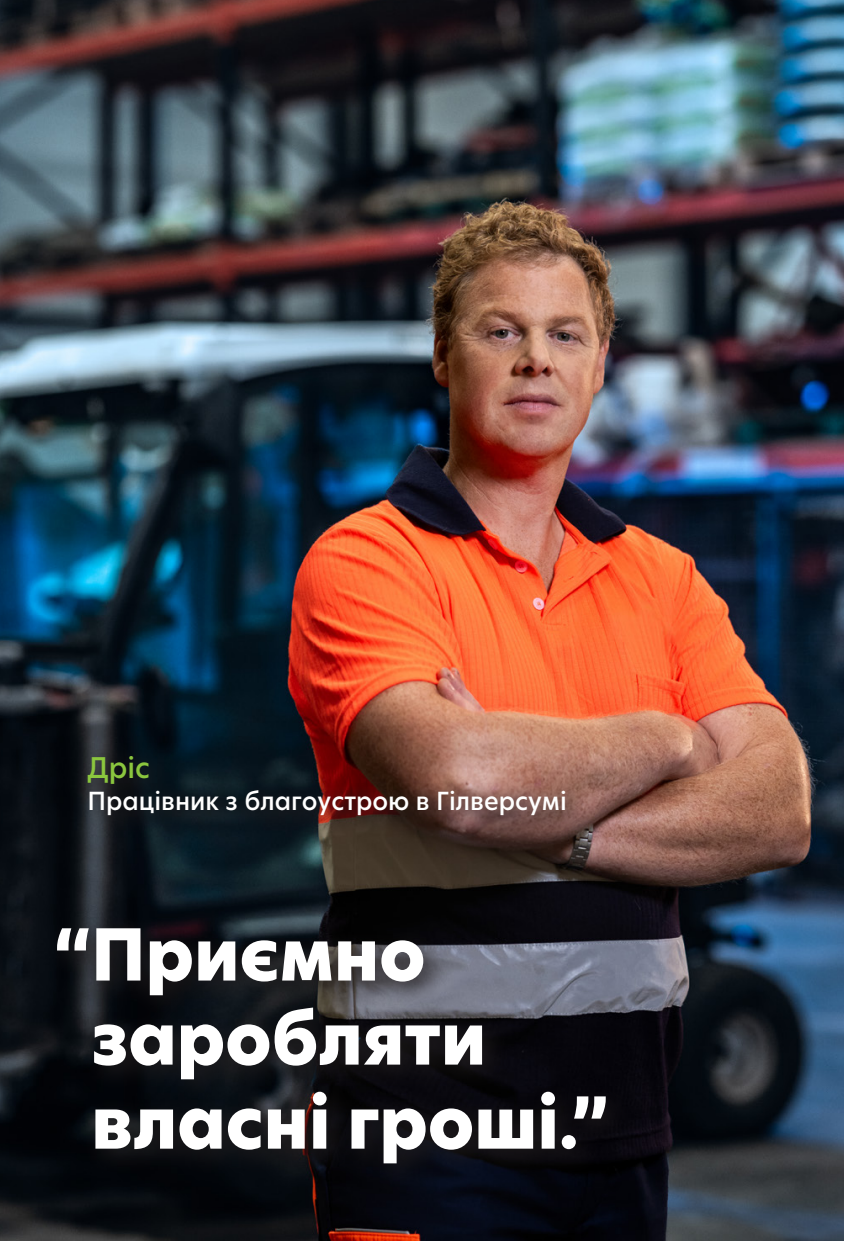
<style>
.page{position:relative;width:844px;height:1241px;background:#fff}
.page>*{position:absolute;margin:0;border:0;box-sizing:border-box;transform-origin:0 0}
.t1{font:800 70px/84px "New Hero";color:#fff}
.t2{font:500 28px "New Hero";color:#8bc63e}
.t3{font:500 24.5px "New Hero";color:#fff}
</style>
<div class="page">
<img style="left:0;top:0;width:843px;height:1240px">
<div style="left:44px;top:914px;width:587px;height:276px;background:#231f20;opacity:.75"></div>
<div style="left:75px;top:741px;width:517px;height:100px;background:#231f20;opacity:.75"></div>
<p class="t2" style="left:87px;top:748px;width:64px">Дріс</p>
<p class="t3" style="left:87px;top:783px;width:481px">Працівник з благоустрою в Гілверсумі</p>
<p class="t1" style="left:91px;top:913px;width:518px;text-indent:-38px">“Приємно заробляти власні гроші.”</p>
</div>
